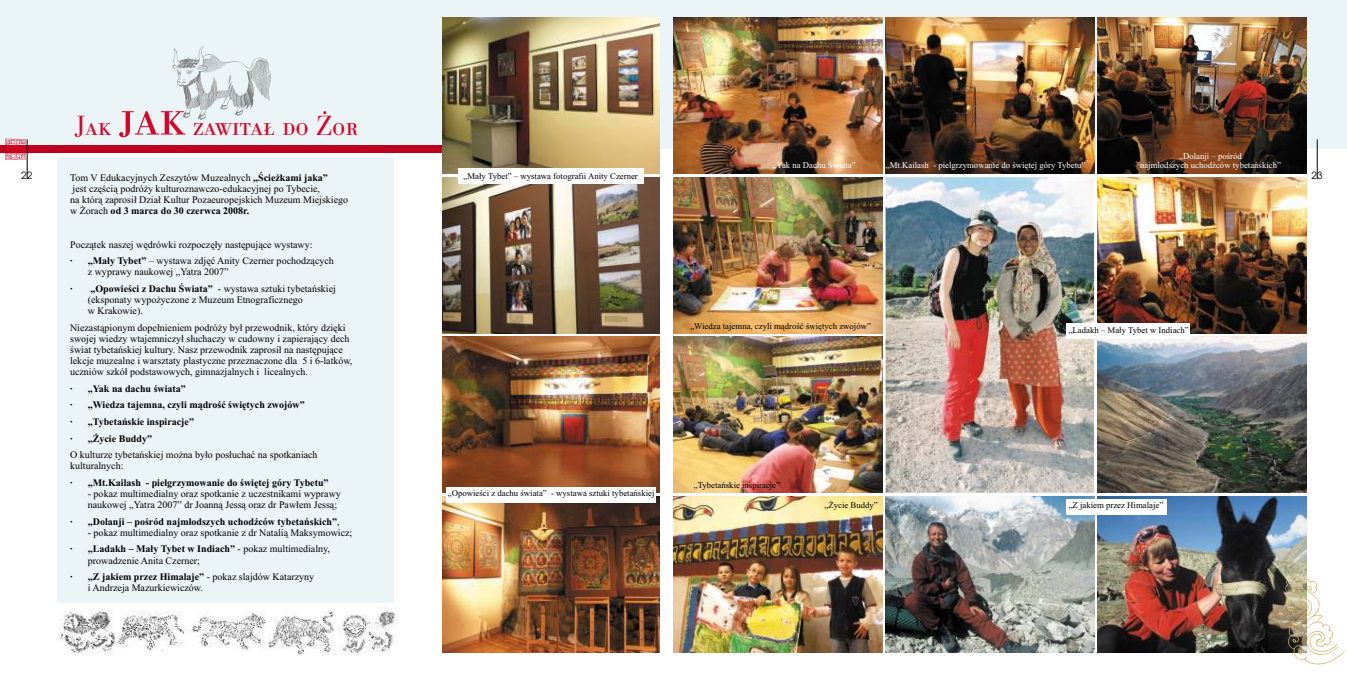
<style>
.page{position:relative;width:1347px;height:674px;background:#fff}
.page>*{position:absolute;margin:0;border:0;box-sizing:border-box;transform-origin:0 0}
.t1{font:300 28.75px "Bodoni Ant SCTCE";color:#de0026}
.t2{font:10px/11.1px "Times New Roman";color:#000}
.t3{font:700 10px/16.6px "Times New Roman";color:#000}
.t4{font:10px "Avant Garde CE Book";color:#000}
.t5{font:8.75px "Times New Roman";color:#000}
.t6{font:8.75px/9.8px "Times New Roman";color:#fff;text-align:center}
.s1{font-size:56.5px}
.s2{font-weight:700}
.s3{font-weight:400}
</style>
<div class="page">
<img style="left:117px;top:611px;width:149px;height:39px">
<div style="left:57px;top:158px;width:336px;height:444px;background:#ebf5f7"></div>
<img style="left:338px;top:606px;width:60px;height:48px">
<img style="left:267px;top:611px;width:68px;height:43px">
<div style="left:0;top:0;width:1346px;height:149px;background:#ebf5f7"></div>
<div style="left:0;top:146px;width:442px;height:7px;background:#bd001f"></div>
<img style="left:1097px;top:177px;width:209px;height:156px">
<hr style="left:1316px;top:139px;width:1px;height:40px;background:#000">
<hr style="left:27px;top:139px;width:1px;height:40px;background:#000">
<img style="left:442px;top:18px;width:217px;height:156px">
<img style="left:442px;top:177px;width:217px;height:156px">
<img style="left:442px;top:336px;width:217px;height:156px">
<img style="left:442px;top:496px;width:217px;height:156px">
<img style="left:1097px;top:18px;width:209px;height:156px">
<img style="left:1097px;top:336px;width:209px;height:156px">
<img style="left:1097px;top:496px;width:209px;height:156px">
<img style="left:885px;top:18px;width:209px;height:156px">
<img style="left:885px;top:177px;width:209px;height:315px">
<img style="left:885px;top:496px;width:209px;height:156px">
<img style="left:673px;top:18px;width:209px;height:156px">
<img style="left:673px;top:177px;width:209px;height:156px">
<img style="left:673px;top:336px;width:209px;height:156px">
<img style="left:673px;top:496px;width:209px;height:156px">
<div style="left:1066px;top:323px;width:123px;height:16px;background:#fff"></div>
<div style="left:1066px;top:498px;width:100px;height:16px;background:#fff"></div>
<div style="left:458px;top:168px;width:185px;height:16px;background:#fff"></div>
<div style="left:446px;top:486px;width:209px;height:16px;background:#fff"></div>
<svg style="left:1285px;top:575px;width:60px;height:89px"></svg>
<svg style="left:172px;top:46px;width:99px;height:74px"></svg>
<img style="left:59px;top:610px;width:57px;height:43px">
<svg style="left:5px;top:138px;width:21px;height:22px"></svg>
<h1 class="t1" style="left:74px;top:114px;width:286px">Jak <span class="s1">jak</span> zawitał do Żor</h1>
<p class="t6" style="left:772px;top:161px;width:84px">„Yak na Dachu Świata”</p>
<p class="t6" style="left:886px;top:160px;width:201px">„Mt.Kailash - pielgrzymowanie do świętej góry Tybetu”</p>
<p class="t6" style="left:1140px;top:151px;width:142px">„Dolanji – pośród<br>najmłodszych uchodźców tybetańskich”</p>
<p class="t4" style="left:21px;top:171px;width:13px">22</p>
<p class="t2" style="left:70px;top:173px;width:259px">Tom V Edukacyjnych Zeszytów Muzealnych <span class="s2">„Ścieżkami jaka”</span></p>
<p class="t4" style="left:1311px;top:171px;width:13px">23</p>
<p class="t2" style="left:70px;top:184px;width:279px">jest częścią podróży kulturoznawczo-edukacyjnej po Tybecie,<br>na którą zaprosił Dział Kultur Pozaeuropejskich Muzeum Miejskiego w Żorach <span class="s2">od 3 marca do 30 czerwca 2008r.</span></p>
<p class="t2" style="left:70px;top:237px;width:265px;line-height:16.6px">Początek naszej wędrówki rozpoczęły następujące wystawy:<br><span class="s2">· „Mały Tybet”</span> – wystawa zdjęć Anity Czerner pochodzących</p>
<p class="t2" style="left:70px;top:264px;width:267px;line-height:16.6px;text-indent:18px">z wyprawy naukowej „Yatra 2007”<br><span class="s2">· „Opowieści z Dachu Świata”</span> - wystawa sztuki tybetańskiej</p>
<p class="t2" style="left:88px;top:295px;width:216px">(eksponaty wypożyczone z Muzeum Etnograficznego w Krakowie).</p>
<p class="t2" style="left:70px;top:322px;width:284px">Niezastąpionym dopełnieniem podróży był przewodnik, który dzięki swojej wiedzy wtajemniczył słuchaczy w cudowny i zapierający dech świat tybetańskiej kultury. Nasz przewodnik zaprosił na następujące lekcje muzealne i warsztaty plastyczne przeznaczone dla 5 i 6-latków, uczniów szkół podstawowych, gimnazjalnych i licealnych.</p>
<p class="t3" style="left:70px;top:381px;width:236px">· „Yak na dachu świata”<br>· „Wiedza tajemna, czyli mądrość świętych zwojów” · „Tybetańskie inspiracje”<br>· „Życie Buddy”</p>
<p class="t2" style="left:70px;top:450px;width:249px">O kulturze tybetańskiej można było posłuchać na spotkaniach kulturalnych:</p>
<p class="t3" style="left:70px;top:475px;width:260px">· „Mt.Kailash - pielgrzymowanie do świętej góry Tybetu”</p>
<p class="t2" style="left:88px;top:488px;width:255px">- pokaz multimedialny oraz spotkanie z uczestnikami wyprawy naukowej „Yatra 2007” dr Joanną Jessą oraz dr Pawłem Jessą;</p>
<p class="t3" style="left:70px;top:514px;width:271px">· „Dolanji – pośród najmłodszych uchodźców tybetańskich”<span class="s3">,</span></p>
<p class="t2" style="left:70px;top:524px;width:284px;line-height:16.6px;text-indent:18px">- pokaz multimedialny oraz spotkanie z dr Natalią Maksymowicz; <span class="s2">· „Ladakh – Mały Tybet w Indiach”</span> - pokaz multimedialny,</p>
<p class="t2" style="left:70px;top:552px;width:246px;line-height:16.6px;text-indent:18px">prowadzenie Anita Czerner;<br><span class="s2">· „Z jakiem przez Himalaje”</span> - pokaz slajdów Katarzyny</p>
<p class="t2" style="left:88px;top:583px;width:117px">i Andrzeja Mazurkiewiczów.</p>
<p class="t5" style="left:463px;top:173px;width:176px">„Mały Tybet” – wystawa fotografii Anity Czerner</p>
<p class="t5" style="left:690px;top:323px;width:182px">„Wiedza tajemna, czyli mądrość świętych zwojów”</p>
<p class="t5" style="left:1068px;top:327px;width:121px">„Ladakh – Mały Tybet w Indiach”</p>
<p class="t5" style="left:694px;top:481px;width:88px">„Tybetańskie inspiracje”</p>
<p class="t5" style="left:448px;top:490px;width:208px">„Opowieści z dachu świata” - wystawa sztuki tybetańskiej</p>
<p class="t5" style="left:824px;top:501px;width:55px">„Życie Buddy”</p>
<p class="t5" style="left:1068px;top:502px;width:96px">„Z jakiem przez Himalaje”</p>
</div>
